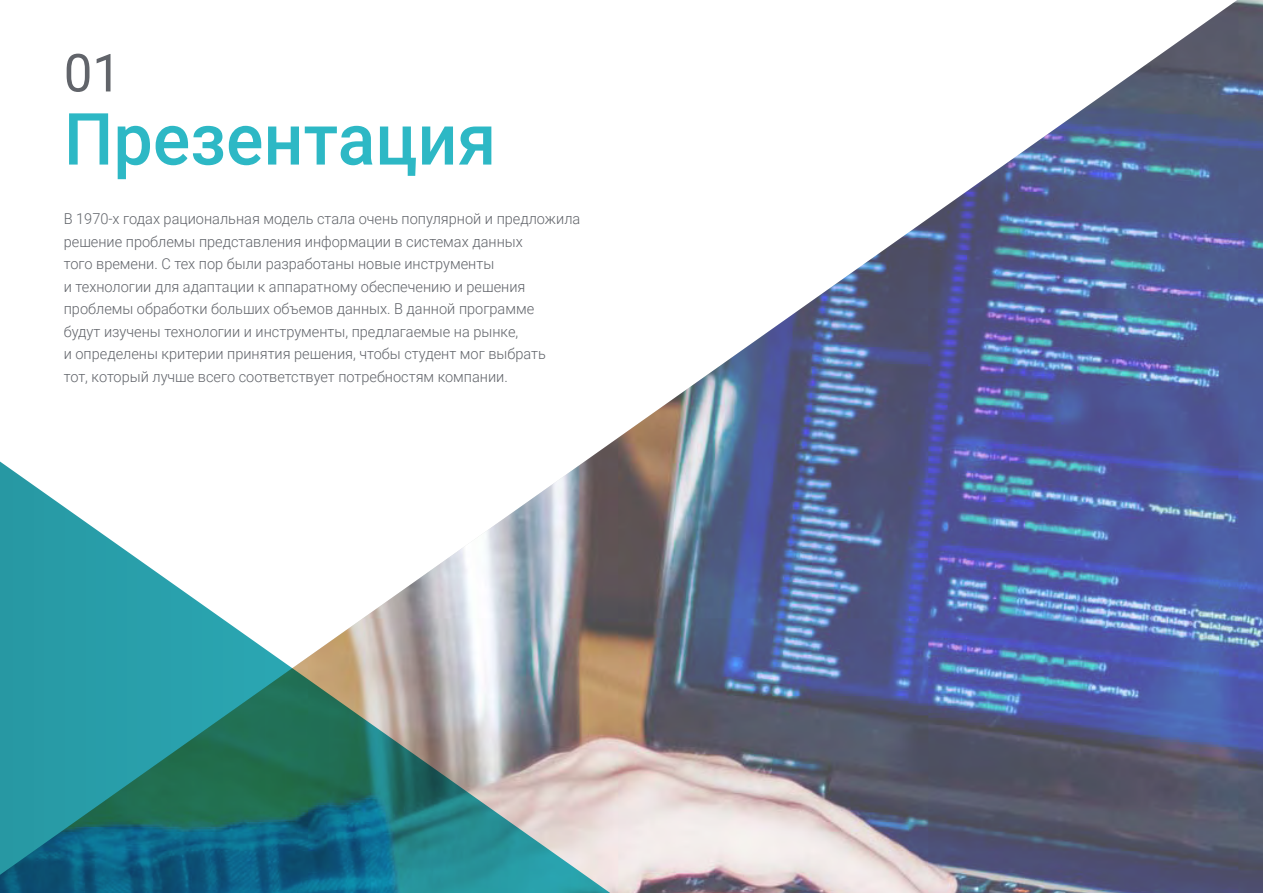
<style>
.page{position:relative;width:1263px;height:893px;background:#fff}
.page>*{position:absolute;margin:0;border:0;box-sizing:border-box;transform-origin:0 0}
.t1{font:500 72px "Roboto";color:#2db8c5}
.t2{font:52.5px "Roboto";color:#61646a}
.t3{font:300 15px/22.5px "Roboto";color:#61646a}
</style>
<div class="page">
<img style="left:606px;top:0;width:657px;height:893px">
<svg style="left:0;top:446px;width:640px;height:447px"></svg>
<h2 class="t2" style="left:64px;top:36px;width:59px">01</h2>
<h1 class="t1" style="left:64px;top:89px;width:434px">Презентация</h1>
<p class="t3" style="left:64px;top:207px;width:518px">В 1970-х годах рациональная модель стала очень популярной и предложила решение проблемы представления информации в системах данных<br>того времени. С тех пор были разработаны новые инструменты<br>и технологии для адаптации к аппаратному обеспечению и решения проблемы обработки больших объемов данных. В данной программе<br>будут изучены технологии и инструменты, предлагаемые на рынке,<br>и определены критерии принятия решения, чтобы студент мог выбрать<br>тот, который лучше всего соответствует потребностям компании.</p>
</div>
